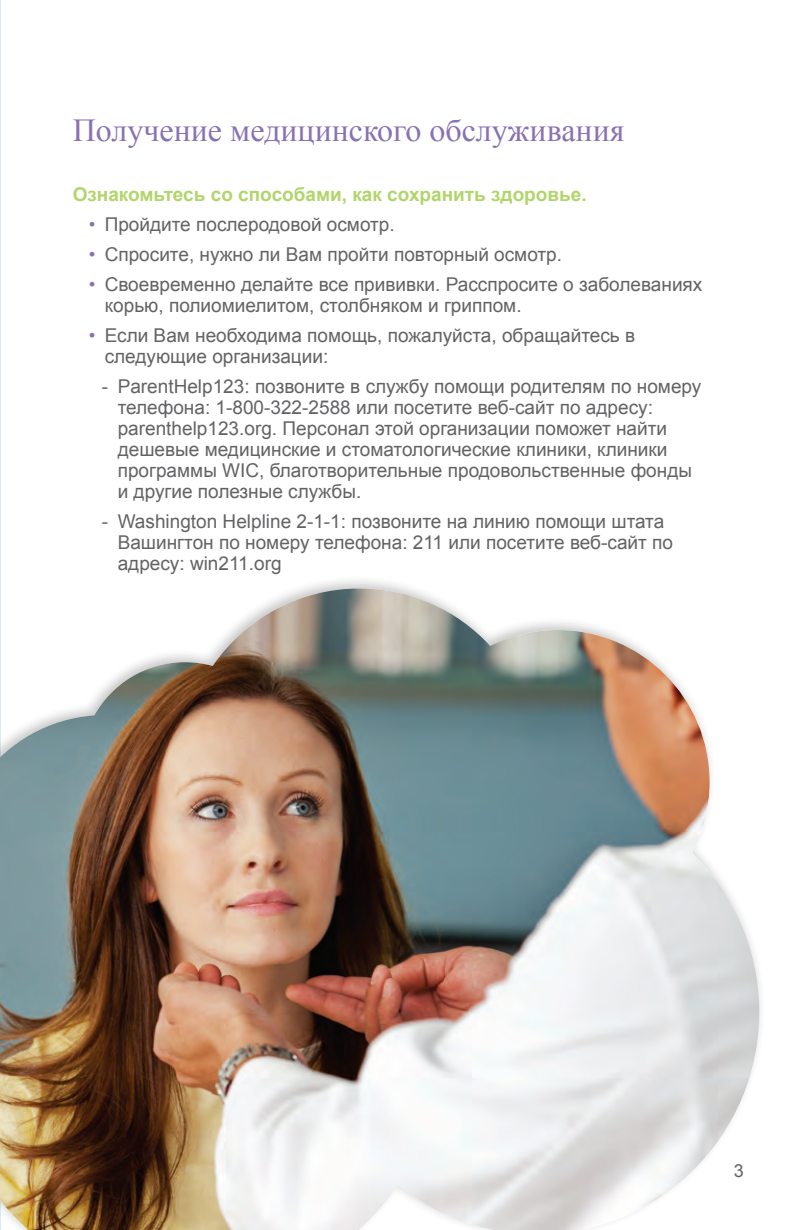
<style>
.page{position:relative;width:796px;height:1230px;background:#fff}
.page>*{position:absolute;margin:0;border:0;box-sizing:border-box;transform-origin:0 0}
.t1{font:32px "Times New Roman";color:#8972b3}
.t2{font:19px/21px "Arial";color:#636366}
.t3{font:700 19px "Arial";color:#b2d56b}
.t4{font:18px "Arial";color:#636366}
.s1{color:#8972b3}
</style>
<div class="page">
<hr style="left:0;top:0;width:1px;height:1229px;background:#dbeaf7">
<div style="left:0;top:574px;width:767px;height:655px;background:#fff"></div>
<img style="left:0;top:588px;width:759px;height:641px">
<h1 class="t1" style="left:73px;top:108px;width:553px">Получение медицинского обслуживания</h1>
<p class="t3" style="left:73px;top:181px;width:516px">Ознакомьтесь со способами, как сохранить здоровье.</p>
<p class="t2" style="left:89px;top:214px;width:307px"><span class="s1">•</span> Пройдите послеродовой осмотр.</p>
<p class="t2" style="left:89px;top:244px;width:475px"><span class="s1">•</span> Спросите, нужно ли Вам пройти повторный осмотр.</p>
<p class="t2" style="left:105px;top:274px;width:599px;text-indent:-16px"><span class="s1">•</span> Своевременно делайте все прививки. Расспросите о заболеваниях корью, полиомиелитом, столбняком и гриппом.</p>
<p class="t2" style="left:105px;top:325px;width:532px;text-indent:-16px"><span class="s1">•</span> Если Вам необходима помощь, пожалуйста, обращайтесь в следующие организации:</p>
<p class="t2" style="left:118px;top:376px;width:585px;text-indent:-16px">- ParentHelp123: позвоните в службу помощи родителям по номеру телефона: 1-800-322-2588 или посетите веб-сайт по адресу: parenthelp123.org. Персонал этой организации поможет найти дешевые медицинские и стоматологические клиники, клиники программы WIC, благотворительные продовольственные фонды и другие полезные службы.</p>
<p class="t2" style="left:118px;top:510px;width:557px;text-indent:-16px">- Washington Helpline 2-1-1: позвоните на линию помощи штата<br>Вашингтон по номеру телефона: 211 или посетите веб-сайт по адресу: win211.org</p>
<p class="t4" style="left:734px;top:1158px;width:12px">3</p>
</div>
